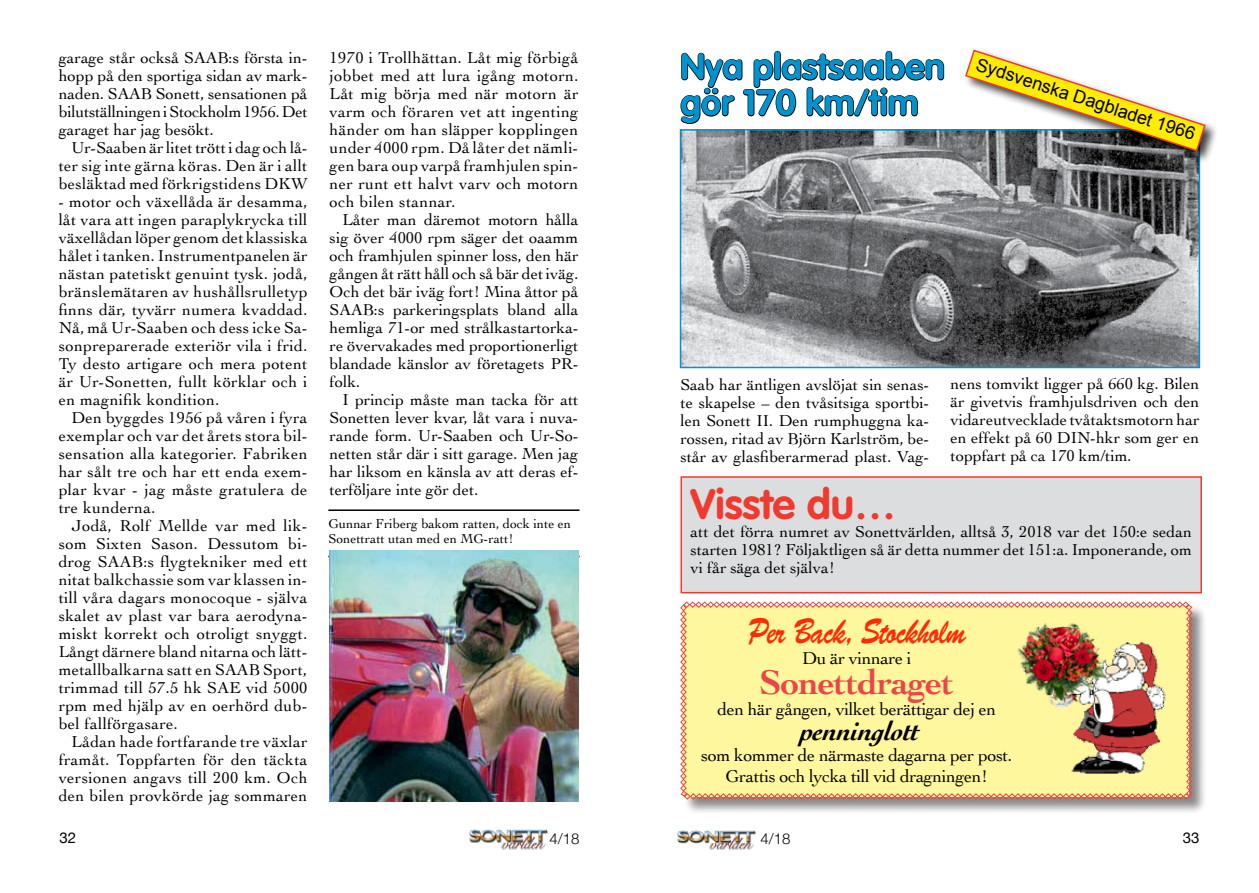
<style>
.page{position:relative;width:1259px;height:893px;background:#fff}
.page>*{position:absolute;margin:0;border:0;box-sizing:border-box;transform-origin:0 0}
.t1{font:700 42px "VAG Rounded";color:#ef3b2f}
.t2{font:700 36px/36px "VAG Rounded";color:#0093d2}
.t3{font:36px "Brush Script Std";letter-spacing:-.025em;color:#ff2b06;scale:.75 1}
.t4{font:700 36px "Cochin";letter-spacing:-.02em;color:#ed4545}
.t5{font:italic 700 27px "Cochin";letter-spacing:-.02em;color:#000}
.t6{font:18px/21px "Cochin";letter-spacing:-.02em;color:#000;text-align:center}
.t7{font:18px "Arial";color:#000}
.t8{font:16.5px/18px "Cochin";letter-spacing:.005em;color:#000;text-align:justify}
.t9{font:300 15px "Helvetica Neue";color:#000}
.t10{font:15px "Helvetica Neue";color:#000}
.t11{font:13.5px/15px "Cochin";color:#000}
</style>
<div class="page">
<img style="left:469px;top:830px;width:78px;height:20px">
<img style="left:677px;top:830px;width:78px;height:20px">
<hr style="left:328px;top:509px;width:251px;height:2px;background:#000">
<hr style="left:328px;top:556px;width:251px;height:1px;background:#000">
<div style="left:682px;top:604px;width:526px;height:212px;background:#000;opacity:.47"></div>
<svg style="left:680px;top:601px;width:512px;height:199px;background:#fbec9a"></svg>
<img style="left:999px;top:615px;width:176px;height:173px">
<div style="left:681px;top:477px;width:520px;height:116px;background:#dcddde"></div>
<div style="left:680px;top:476px;width:522px;height:117px;border:2px solid #ef3b2f"></div>
<img style="left:329px;top:551px;width:249px;height:250px">
<img style="left:683px;top:132px;width:514px;height:233px">
<div style="left:680px;top:129px;width:520px;height:239px;border:2px solid #0093d2"></div>
<svg style="left:680px;top:50px;width:265px;height:74px"></svg>
<div style="left:963px;top:48px;width:256px;height:117px;background:#000;opacity:.75"></div>
<svg style="left:964px;top:49px;width:242px;height:103px"></svg>
<p class="t8" style="left:59px;top:48px;width:250px">garage står också SAAB:s första in&shy;hopp på den sportiga sidan av mark&shy;naden. SAAB Sonett, sensationen på bilutställningen i Stockholm 1956. Det garaget har jag besökt.</p>
<p class="t8" style="left:59px;top:138px;width:250px;text-indent:13px">Ur-Saaben är litet trött i dag och lå&shy;ter sig inte gärna köras. Den är i allt besläktad med förkrigstidens DKW</p>
<p class="t8" style="left:59px;top:192px;width:250px">- motor och växellåda är desamma, låt vara att ingen paraplykrycka till växellådan löper genom det klassiska hålet i tanken. Instrumentpanelen är nästan patetiskt genuint tysk. jodå, bränslemätaren av hushållsrulletyp finns där, tyvärr numera kvaddad.<br>Nå, må Ur-Saaben och dess icke Sa&shy;sonpreparerade exteriör vila i frid.<br>Ty desto artigare och mera potent är Ur-Sonetten, fullt körklar och i en magnifik kondition.</p>
<p class="t8" style="left:59px;top:408px;width:250px;text-indent:13px">Den byggdes 1956 på våren i fyra exemplar och var det årets stora bil&shy;sensation alla kategorier. Fabriken har sålt tre och har ett enda exem&shy;plar kvar - jag måste gratulera de tre kunderna.</p>
<p class="t8" style="left:59px;top:516px;width:250px;text-indent:13px">Jodå, Rolf Mellde var med lik&shy;som Sixten Sason. Dessutom bi&shy;drog SAAB:s flygtekniker med ett nitat balkchassie som var klassen in&shy;till våra dagars monocoque - själva skalet av plast var bara aerodyna&shy;miskt korrekt och otroligt snyggt.<br>Långt därnere bland nitarna och lätt&shy;metallbalkarna satt en SAAB Sport, trimmad till 57.5 hk SAE vid 5000 rpm med hjälp av en oerhörd dub&shy;bel fallförgasare.</p>
<p class="t8" style="left:59px;top:732px;width:250px;text-indent:13px">Lådan hade fortfarande tre växlar framåt. Toppfarten för den täckta versionen angavs till 200 km. Och den bilen provkörde jag sommaren</p>
<p class="t8" style="left:330px;top:48px;width:250px">1970 i Trollhättan. Låt mig förbigå jobbet med att lura igång motorn.<br>Låt mig börja med när motorn är varm och föraren vet att ingenting händer om han släpper kopplingen under 4000 rpm. Då låter det nämli&shy;gen bara oup varpå framhjulen spin&shy;ner runt ett halvt varv och motorn och bilen stannar.</p>
<p class="t8" style="left:330px;top:210px;width:250px;text-indent:13px">Låter man däremot motorn hålla sig över 4000 rpm säger det oaamm och framhjulen spinner loss, den här gången åt rätt håll och så bär det iväg.<br>Och det bär iväg fort! Mina åttor på SAAB:s parkeringsplats bland alla hemliga 71-or med strålkastartorka&shy;re övervakades med proportionerligt blandade känslor av företagets PR&shy;folk.</p>
<p class="t8" style="left:330px;top:390px;width:250px;text-indent:13px">I princip måste man tacka för att Sonetten lever kvar, låt vara i nuva&shy;rande form. Ur-Saaben och Ur-So&shy;netten står där i sitt garage. Men jag har liksom en känsla av att deras ef&shy;terföljare inte gör det.</p>
<p class="t11" style="left:328px;top:515px;width:244px">Gunnar Friberg bakom ratten, dock inte en<br>Sonettratt utan med en MG-ratt!</p>
<h2 class="t2" style="left:680px;top:48px;width:266px">Nya plastsaaben gör 170 km/tim</h2>
<p class="t7" style="left:980px;top:53px;width:231px;rotate:18deg">Sydsvenska Dagbladet 1966</p>
<p class="t8" style="left:680px;top:375px;width:250px">Saab har äntligen avslöjat sin senas&shy;te skapelse – den tvåsitsiga sportbi&shy;len Sonett II. Den rumphuggna ka&shy;rossen, ritad av Björn Karlström, be&shy;står av glasfiberarmerad plast. Vag-</p>
<p class="t8" style="left:950px;top:374px;width:250px">nens tomvikt ligger på 660 kg. Bilen är givetvis framhjulsdriven och den vidareutvecklade tvåtaktsmotorn har en effekt på 60 DIN-hkr som ger en toppfart på ca 170 km/tim.</p>
<h1 class="t1" style="left:690px;top:480px;width:207px">Visste du…</h1>
<p class="t8" style="left:690px;top:522px;width:503px">att det förra numret av Sonettvärlden, alltså 3, 2018 var det 150:e sedan starten 1981? Följaktligen så är detta nummer det 151:a. Imponerande, om vi får säga det själva!</p>
<h2 class="t3" style="left:748px;top:611px;width:292px">Per Back, Stockholm</h2>
<p class="t6" style="left:802px;top:647px;width:111px">Du är vinnare i</p>
<h2 class="t4" style="left:759px;top:658px;width:196px">Sonettdraget</h2>
<p class="t6" style="left:717px;top:697px;width:280px">den här gången, vilket berättigar dej en</p>
<h3 class="t5" style="left:800px;top:713px;width:121px">penninglott</h3>
<p class="t6" style="left:701px;top:744px;width:313px">som kommer de närmaste dagarna per post.<br>Grattis och lycka till vid dragningen!</p>
<p class="t10" style="left:60px;top:827px;width:18px">32</p>
<p class="t9" style="left:549px;top:827px;width:32px">4/18</p>
<p class="t9" style="left:760px;top:827px;width:32px">4/18</p>
<p class="t10" style="left:1182px;top:827px;width:18px">33</p>
</div>
